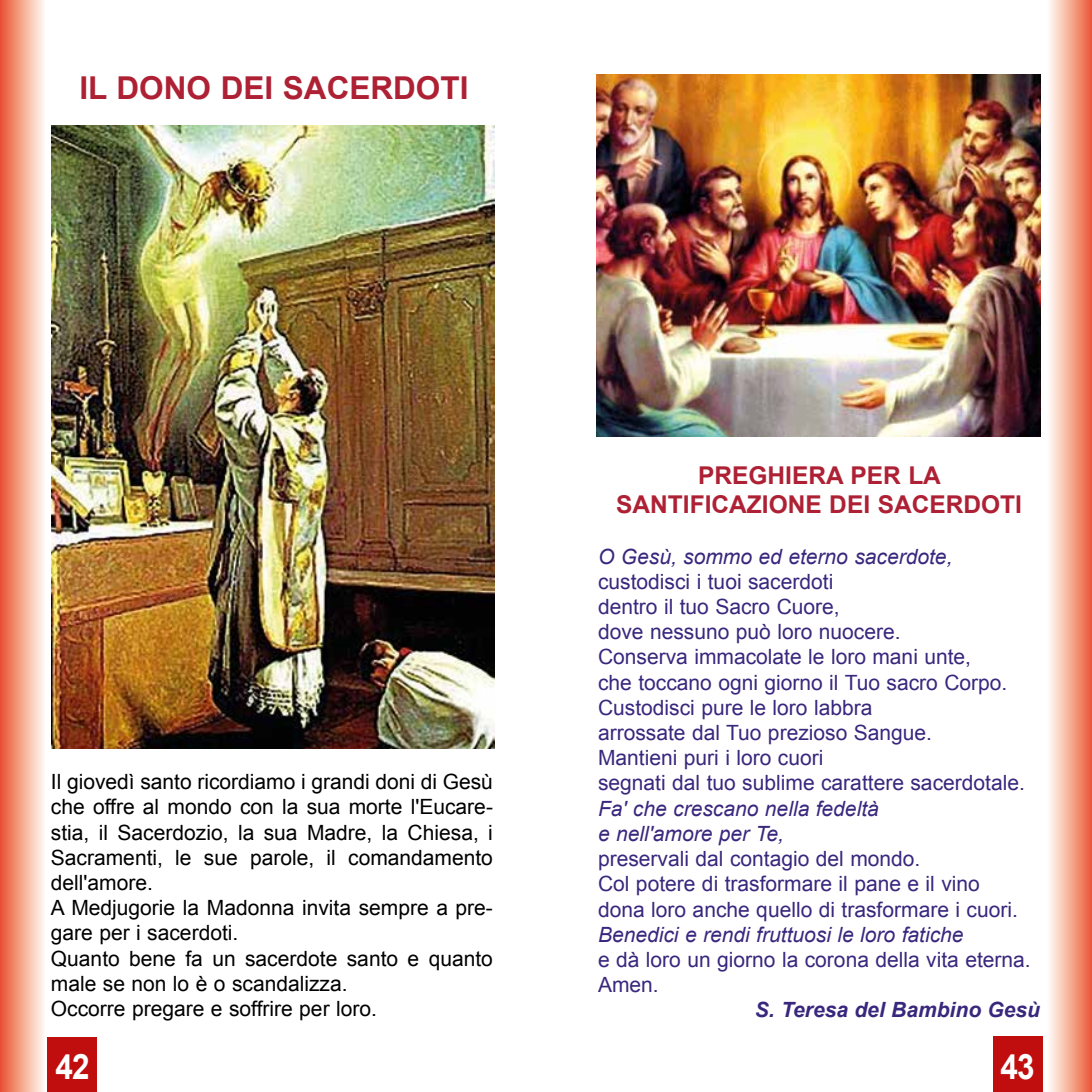
<style>
.page{position:relative;width:1092px;height:1092px;background:#fff}
.page>*{position:absolute;margin:0;border:0;box-sizing:border-box;transform-origin:0 0}
.t1{font:700 35px "Arial";color:#fff;scale:.9 1}
.t2{font:700 31.5px "Arial";color:#ae2135}
.t3{font:700 24.5px/29.4px "Arial";color:#ae2135;text-align:center}
.t4{font:21px/25.2px "Arial";color:#39277d}
.t5{font:21px/25.2px "Arial";color:#000}
.t6{font:italic 21px/25.2px "Arial";color:#39277d}
.t7{font:italic 700 21px "Arial";color:#39277d}
</style>
<div class="page">
<div style="left:0;top:0;width:45px;height:1091px;background:linear-gradient(to right,#ea5430,#fffdf4)"></div>
<div style="left:1047px;top:0;width:44px;height:1091px;background:linear-gradient(to right,#fffffa,#ec613e)"></div>
<img style="left:596px;top:74px;width:444px;height:363px">
<img style="left:51px;top:125px;width:443px;height:623px">
<div style="left:48px;top:1037px;width:49px;height:54px;background:#c00d0e"></div>
<div style="left:992px;top:1035px;width:50px;height:56px;background:#c00d0e"></div>
<h2 class="t2" style="left:79px;top:67px;width:390px">IL DONO DEI SACERDOTI</h2>
<p class="t5" style="left:51px;top:769px;width:443px">Il giovedì santo ricordiamo i grandi doni di Gesù che offre al mondo con la sua morte l'Eucare&shy;stia, il Sacerdozio, la sua Madre, la Chiesa, i Sacramenti, le sue parole, il comandamento dell'amore.<br>A Medjugorie la Madonna invita sempre a pre&shy;gare per i sacerdoti.<br>Quanto bene fa un sacerdote santo e quanto male se non lo è o scandalizza.<br>Occorre pregare e soffrire per loro.</p>
<p class="t3" style="left:616px;top:461px;width:407px">PREGHIERA PER LA<br>SANTIFICAZIONE DEI SACERDOTI</p>
<p class="t6" style="left:598px;top:544px;width:356px">O Gesù, sommo ed eterno sacerdote,</p>
<p class="t4" style="left:598px;top:569px;width:428px">custodisci i tuoi sacerdoti<br>dentro il tuo Sacro Cuore,<br>dove nessuno può loro nuocere.<br>Conserva immacolate le loro mani unte,<br>che toccano ogni giorno il Tuo sacro Corpo.<br>Custodisci pure le loro labbra<br>arrossate dal Tuo prezioso Sangue.<br>Mantieni puri i loro cuori<br>segnati dal tuo sublime carattere sacerdotale.</p>
<p class="t6" style="left:598px;top:796px;width:282px">Fa' che crescano nella fedeltà e nell'amore per Te,</p>
<p class="t4" style="left:598px;top:846px;width:421px">preservali dal contagio del mondo.<br>Col potere di trasformare il pane e il vino dona loro anche quello di trasformare i cuori.</p>
<p class="t6" style="left:598px;top:922px;width:367px">Benedici e rendi fruttuosi le loro fatiche</p>
<p class="t4" style="left:598px;top:947px;width:434px">e dà loro un giorno la corona della vita eterna.<br>Amen.</p>
<p class="t7" style="left:754px;top:996px;width:287px">S. Teresa del Bambino Gesù</p>
<h1 class="t1" style="left:55px;top:1043px;width:40px">42</h1>
<h1 class="t1" style="left:1000px;top:1043px;width:40px">43</h1>
</div>
